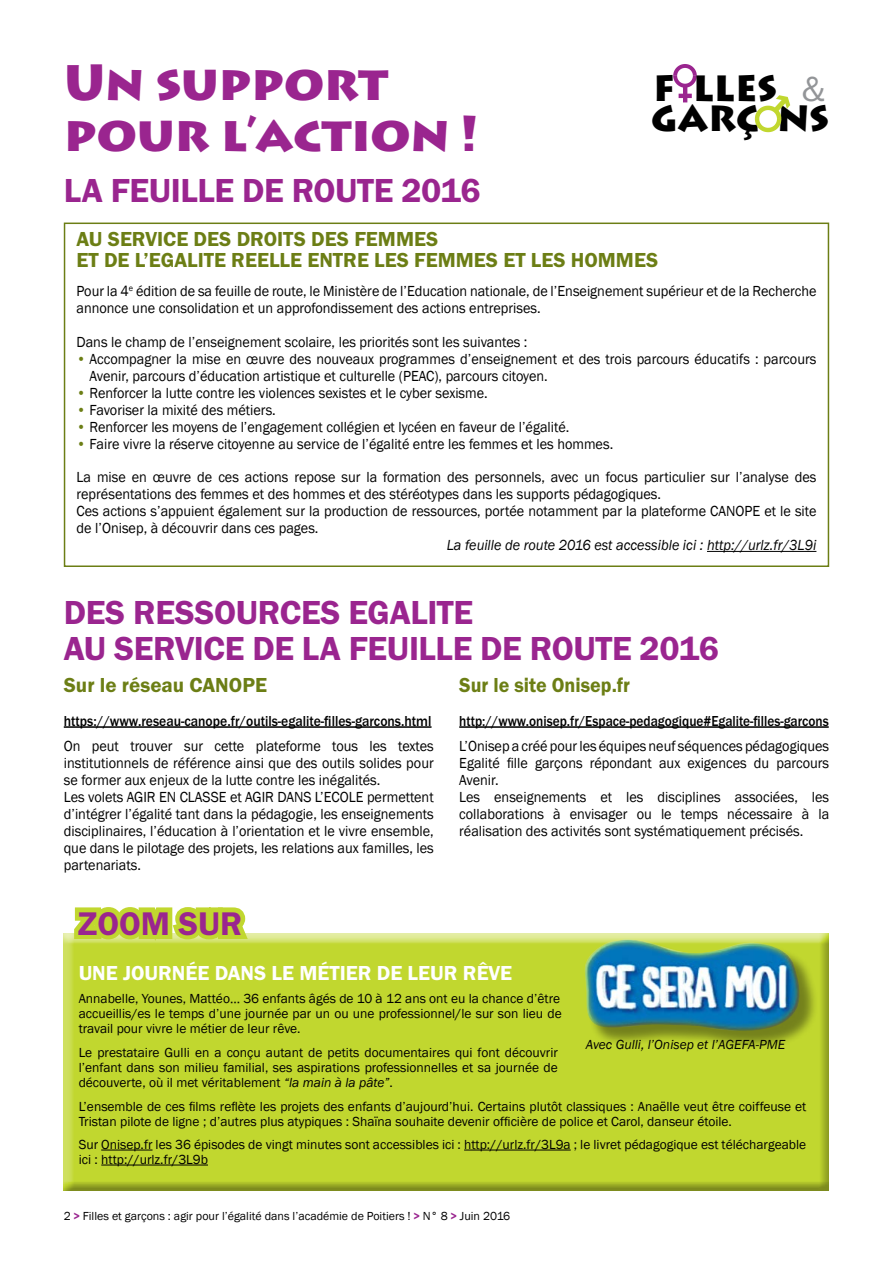
<style>
.page{position:relative;width:893px;height:1263px;background:#fff}
.page>*{position:absolute;margin:0;border:0;box-sizing:border-box;transform-origin:0 0}
.t1{font:900 49.5px/51px "Lithos Pro";letter-spacing:-.01em;color:#9a258f}
.t2{font:900 36px/30.5px "Lithos Pro";color:#000}
.t3{font:600 34.5px/36px "Franklin Gothic Itc T";letter-spacing:-.01em;color:#9a258f}
.t4{font:600 33.9px "Franklin Gothic Itc T";color:#9a258f}
.t5{font:600 21px/21px "Franklin Gothic Itc T";color:#6c7e15}
.t6{font:600 21px "Franklin Gothic Itc T";color:#fff}
.t7{font:600 21px "Franklin Gothic Itc T";color:#6c7e15;scale:.95 1}
.t8{font:15px/17px "Franklin Gothic";color:#000;scale:.95 1}
.t9{font:500 15px "Franklin Gothic Itc T";color:#000;scale:.91 1}
.t10{font:500 15px "Franklin Gothic Itc T";color:#000;scale:.89 1}
.t11{font:italic 15px "Franklin Gothic";color:#000;scale:.95 1}
.t12{font:13.5px/15px "Franklin Gothic";color:#000;text-align:justify}
.t13{font:italic 13.5px "Franklin Gothic";color:#000}
.t14{font:12px "Franklin Gothic";color:#000}
.s1{font-family:"Franklin Gothic Itc T";font-weight:400;color:#939598}
.s2{color:#6c7e15}
.s3{font-style:italic}
.s4{font-family:"Franklin Gothic Itc T";font-weight:600;color:#9a258f}
</style>
<div class="page">
<svg style="left:673px;top:64px;width:24px;height:38px"></svg>
<svg style="left:755px;top:95px;width:35px;height:37px"></svg>
<div style="left:57px;top:926px;width:783px;height:265px;background:#000;opacity:.35"></div>
<hr style="left:101px;top:1150px;width:52px;height:1px;background:#000">
<hr style="left:464px;top:1150px;width:107px;height:1px;background:#000">
<hr style="left:101px;top:1165px;width:107px;height:1px;background:#000">
<div style="left:586px;top:941px;width:233px;height:109px;background:#000;opacity:.4"></div>
<img style="left:582px;top:939px;width:219px;height:97px">
<div style="left:64px;top:223px;width:765px;height:344px;border:2px solid #6c7e15"></div>
<hr style="left:707px;top:551px;width:109px;height:1px;background:#000">
<hr style="left:64px;top:726px;width:368px;height:2px;background:#000">
<hr style="left:459px;top:726px;width:370px;height:2px;background:#000">
<svg style="left:66px;top:907px;width:188px;height:49px;background:#c8db46"></svg>
<h1 class="t1" style="left:64px;top:58px;width:415px">Un support pour l’action !</h1>
<h3 class="t3" style="left:64px;top:172px;width:418px">LA FEUILLE DE ROUTE 2016</h3>
<h2 class="t2" style="left:651px;top:74px;width:180px">F LLES <span class="s1">&amp;<br></span>GARÇ NS</h2>
<h3 class="t5" style="left:77px;top:229px;width:583px">AU SERVICE DES DROITS DES FEMMES<br>ET DE L’EGALITE REELLE ENTRE LES FEMMES ET LES HOMMES</h3>
<p class="t8" style="left:77px;top:283px;width:780px">Pour la 4<sup>e</sup> édition de sa feuille de route, le Ministère de l’Education nationale, de l’Enseignement supérieur et de la Recherche annonce une consolidation et un approfondissement des actions entreprises.</p>
<p class="t8" style="left:77px;top:334px;width:476px">Dans le champ de l’enseignement scolaire, les priorités sont les suivantes :</p>
<p class="t8" style="left:90px;top:351px;width:767px;text-indent:-13px"><span class="s2">•</span> Accompagner la mise en œuvre des nouveaux programmes d’enseignement et des trois parcours éducatifs : parcours<br>Avenir, parcours d’éducation artistique et culturelle (PEAC), parcours citoyen.</p>
<p class="t8" style="left:77px;top:385px;width:434px"><span class="s2">•</span> Renforcer la lutte contre les violences sexistes et le cyber sexisme.</p>
<p class="t8" style="left:77px;top:401px;width:211px"><span class="s2">•</span> Favoriser la mixité des métiers.</p>
<p class="t8" style="left:77px;top:418px;width:520px"><span class="s2">•</span> Renforcer les moyens de l’engagement collégien et lycéen en faveur de l’égalité.</p>
<p class="t8" style="left:77px;top:435px;width:566px"><span class="s2">•</span> Faire vivre la réserve citoyenne au service de l’égalité entre les femmes et les hommes.</p>
<p class="t8" style="left:77px;top:469px;width:780px">La mise en œuvre de ces actions repose sur la formation des personnels, avec un focus particulier sur l’analyse des représentations des femmes et des hommes et des stéréotypes dans les supports pédagogiques.<br>Ces actions s’appuient également sur la production de ressources, portée notamment par la plateforme CANOPE et le site de l’Onisep, à découvrir dans ces pages.</p>
<p class="t11" style="left:447px;top:536px;width:391px">La feuille de route 2016 est accessible ici : http://urlz.fr/3L9i</p>
<h3 class="t3" style="left:64px;top:594px;width:657px">DES RESSOURCES EGALITE<br>AU SERVICE DE LA FEUILLE DE ROUTE 2016</h3>
<h3 class="t5" style="left:64px;top:674px;width:205px">Sur le réseau CANOPE</h3>
<p class="t9" style="left:64px;top:712px;width:406px">https://www.reseau-canope.fr/outils-egalite-filles-garcons.html</p>
<p class="t8" style="left:64px;top:738px;width:391px">On peut trouver sur cette plateforme tous les textes institutionnels de référence ainsi que des outils solides pour se former aux enjeux de la lutte contre les inégalités.<br>Les volets AGIR EN CLASSE et AGIR DANS L’ECOLE permettent d’intégrer l’égalité tant dans la pédagogie, les enseignements disciplinaires, l’éducation à l’orientation et le vivre ensemble, que dans le pilotage des projets, les relations aux familles, les partenariats.</p>
<h3 class="t4" style="left:78px;top:903px;width:166px">ZOOM SUR</h3>
<h3 class="t7" style="left:459px;top:672px;width:181px">Sur le site Onisep.fr</h3>
<p class="t10" style="left:459px;top:712px;width:417px">http://www.onisep.fr/Espace-pedagogique#Egalite-filles-garcons</p>
<p class="t8" style="left:459px;top:738px;width:391px">L’Onisep a créé pour les équipes neuf séquences pédagogiques Egalité fille garçons répondant aux exigences du parcours Avenir.<br>Les enseignements et les disciplines associées, les collaborations à envisager ou le temps nécessaire à la réalisation des activités sont systématiquement précisés.</p>
<h3 class="t6" style="left:79px;top:961px;width:435px">UNE JOURNÉE DANS LE MÉTIER DE LEUR RÊVE</h3>
<p class="t12" style="left:79px;top:992px;width:485px">Annabelle, Younes, Mattéo… 36 enfants âgés de 10 à 12 ans ont eu la chance d’être accueillis/es le temps d’une journée par un ou une professionnel/le sur son lieu de travail pour vivre le métier de leur rêve.</p>
<p class="t12" style="left:79px;top:1045px;width:481px">Le prestataire Gulli en a conçu autant de petits documentaires qui font découvrir l’enfant dans son milieu familial, ses aspirations professionnelles et sa journée de découverte, où il met véritablement <span class="s3">“la main à la pâte”</span>.</p>
<p class="t12" style="left:79px;top:1099px;width:729px">L’ensemble de ces films reflète les projets des enfants d’aujourd’hui. Certains plutôt classiques : Anaëlle veut être coiffeuse et<br>Tristan pilote de ligne ; d’autres plus atypiques : Shaïna souhaite devenir officière de police et Carol, danseur étoile.</p>
<p class="t12" style="left:79px;top:1137px;width:729px">Sur Onisep.fr les 36 épisodes de vingt minutes sont accessibles ici : http://urlz.fr/3L9a ; le livret pédagogique est téléchargeable ici : http://urlz.fr/3L9b</p>
<p class="t13" style="left:586px;top:1036px;width:201px">Avec Gulli, l’Onisep et l’AGEFA-PME</p>
<p class="t14" style="left:64px;top:1209px;width:448px">2 <span class="s4">&gt;</span> Filles et garçons : agir pour l’égalité dans l’académie de Poitiers ! <span class="s4">&gt;</span> N° 8 <span class="s4">&gt;</span> Juin 2016</p>
</div>
